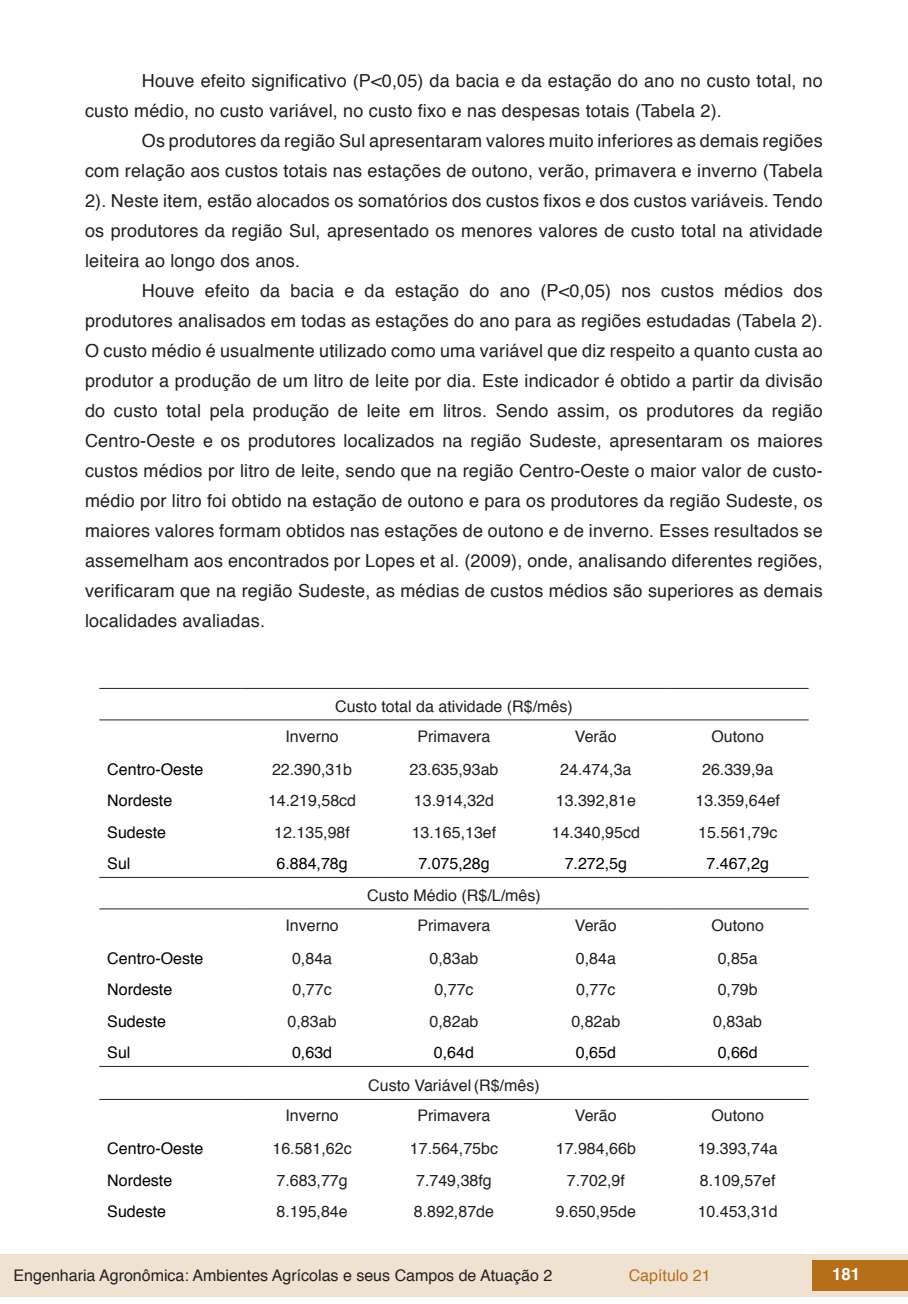
<style>
.page{position:relative;width:908px;height:1304px;background:#fff}
.page>*{position:absolute;margin:0;border:0;box-sizing:border-box;transform-origin:0 0}
.txt{font:18px/30px "Helvetica";letter-spacing:.01em;color:#231f20;text-align:justify}
.t1{font:700 16.8px "Helvetica";color:#fff}
.tab_txt_centro{font:16px "Helvetica";color:#231f20}
.tab_txt_centro-2{font:16px "Helvetica";color:#000}
.t2{font:16px "Helvetica";color:#b66e19}
</style>
<div class="page">
<div style="left:0;top:1254px;width:906px;height:43px;background:#f0e2d1"></div>
<div style="left:812px;top:1261px;width:95px;height:30px;background:#b66e19"></div>
<hr style="left:99px;top:688px;width:142px;height:1px;background:#231f20">
<hr style="left:241px;top:688px;width:142px;height:1px;background:#231f20">
<hr style="left:383px;top:688px;width:141px;height:1px;background:#231f20">
<hr style="left:524px;top:688px;width:142px;height:1px;background:#231f20">
<hr style="left:666px;top:688px;width:142px;height:1px;background:#231f20">
<hr style="left:99px;top:1066px;width:142px;height:1px;background:#231f20">
<hr style="left:241px;top:1066px;width:142px;height:1px;background:#231f20">
<hr style="left:383px;top:1066px;width:141px;height:1px;background:#231f20">
<hr style="left:524px;top:1066px;width:142px;height:1px;background:#231f20">
<hr style="left:666px;top:1066px;width:142px;height:1px;background:#231f20">
<hr style="left:99px;top:1099px;width:142px;height:1px;background:#231f20">
<hr style="left:241px;top:1099px;width:142px;height:1px;background:#231f20">
<hr style="left:383px;top:1099px;width:141px;height:1px;background:#231f20">
<hr style="left:524px;top:1099px;width:142px;height:1px;background:#231f20">
<hr style="left:666px;top:1099px;width:142px;height:1px;background:#231f20">
<hr style="left:99px;top:877px;width:142px;height:1px;background:#231f20">
<hr style="left:241px;top:877px;width:142px;height:1px;background:#231f20">
<hr style="left:383px;top:877px;width:141px;height:1px;background:#231f20">
<hr style="left:524px;top:877px;width:142px;height:1px;background:#231f20">
<hr style="left:666px;top:877px;width:142px;height:1px;background:#231f20">
<hr style="left:99px;top:908px;width:142px;height:1px;background:#231f20">
<hr style="left:241px;top:908px;width:142px;height:1px;background:#231f20">
<hr style="left:383px;top:908px;width:141px;height:1px;background:#231f20">
<hr style="left:524px;top:908px;width:142px;height:1px;background:#231f20">
<hr style="left:666px;top:908px;width:142px;height:1px;background:#231f20">
<hr style="left:99px;top:719px;width:142px;height:1px;background:#231f20">
<hr style="left:241px;top:719px;width:142px;height:1px;background:#231f20">
<hr style="left:383px;top:719px;width:141px;height:1px;background:#231f20">
<hr style="left:524px;top:719px;width:142px;height:1px;background:#231f20">
<hr style="left:666px;top:719px;width:142px;height:1px;background:#231f20">
<p class="txt" style="left:85px;top:66px;width:738px;text-indent:57px">Houve efeito significativo (P&lt;0,05) da bacia e da estação do ano no custo total, no custo médio, no custo variável, no custo fixo e nas despesas totais (Tabela 2).</p>
<p class="txt" style="left:85px;top:126px;width:738px;text-indent:57px">Os produtores da região Sul apresentaram valores muito inferiores as demais regiões com relação aos custos totais nas estações de outono, verão, primavera e inverno (Tabela 2). Neste item, estão alocados os somatórios dos custos fixos e dos custos variáveis. Tendo os produtores da região Sul, apresentado os menores valores de custo total na atividade leiteira ao longo dos anos.</p>
<p class="txt" style="left:85px;top:276px;width:738px;text-indent:57px">Houve efeito da bacia e da estação do ano (P&lt;0,05) nos custos médios dos produtores analisados em todas as estações do ano para as regiões estudadas (Tabela 2).<br>O custo médio é usualmente utilizado como uma variável que diz respeito a quanto custa ao produtor a produção de um litro de leite por dia. Este indicador é obtido a partir da divisão do custo total pela produção de leite em litros. Sendo assim, os produtores da região Centro-Oeste e os produtores localizados na região Sudeste, apresentaram os maiores custos médios por litro de leite, sendo que na região Centro-Oeste o maior valor de custo&shy;médio por litro foi obtido na estação de outono e para os produtores da região Sudeste, os maiores valores formam obtidos nas estações de outono e de inverno. Esses resultados se assemelham aos encontrados por Lopes et al. (2009), onde, analisando diferentes regiões, verificaram que na região Sudeste, as médias de custos médios são superiores as demais localidades avaliadas.</p>
<p class="tab_txt_centro" style="left:335px;top:694px;width:239px">Custo total da atividade (R$/mês)</p>
<p class="tab_txt_centro" style="left:285px;top:724px;width:55px">Inverno</p>
<p class="tab_txt_centro" style="left:417px;top:724px;width:74px">Primavera</p>
<p class="tab_txt_centro" style="left:574px;top:724px;width:43px">Verão</p>
<p class="tab_txt_centro" style="left:711px;top:724px;width:54px">Outono</p>
<p class="tab_txt_centro-2" style="left:107px;top:757px;width:98px">Centro-Oeste</p>
<p class="tab_txt_centro" style="left:272px;top:757px;width:82px">22.390,31b</p>
<p class="tab_txt_centro" style="left:409px;top:757px;width:90px">23.635,93ab</p>
<p class="tab_txt_centro" style="left:560px;top:757px;width:73px">24.474,3a</p>
<p class="tab_txt_centro" style="left:701px;top:757px;width:73px">26.339,9a</p>
<p class="tab_txt_centro-2" style="left:107px;top:788px;width:66px">Nordeste</p>
<p class="tab_txt_centro" style="left:268px;top:788px;width:90px">14.219,58cd</p>
<p class="tab_txt_centro" style="left:414px;top:788px;width:82px">13.914,32d</p>
<p class="tab_txt_centro" style="left:555px;top:788px;width:82px">13.392,81e</p>
<p class="tab_txt_centro" style="left:695px;top:788px;width:86px">13.359,64ef</p>
<p class="tab_txt_centro-2" style="left:107px;top:820px;width:60px">Sudeste</p>
<p class="tab_txt_centro" style="left:274px;top:820px;width:77px">12.135,98f</p>
<p class="tab_txt_centro" style="left:411px;top:820px;width:86px">13.165,13ef</p>
<p class="tab_txt_centro" style="left:551px;top:820px;width:90px">14.340,95cd</p>
<p class="tab_txt_centro" style="left:697px;top:820px;width:81px">15.561,79c</p>
<p class="tab_txt_centro-2" style="left:107px;top:851px;width:25px">Sul</p>
<p class="tab_txt_centro-2" style="left:276px;top:851px;width:73px">6.884,78g</p>
<p class="tab_txt_centro-2" style="left:418px;top:851px;width:73px">7.075,28g</p>
<p class="tab_txt_centro-2" style="left:564px;top:851px;width:64px">7.272,5g</p>
<p class="tab_txt_centro-2" style="left:706px;top:851px;width:64px">7.467,2g</p>
<p class="tab_txt_centro" style="left:367px;top:883px;width:175px">Custo Médio (R$/L/mês)</p>
<p class="tab_txt_centro" style="left:285px;top:913px;width:55px">Inverno</p>
<p class="tab_txt_centro" style="left:417px;top:913px;width:74px">Primavera</p>
<p class="tab_txt_centro" style="left:574px;top:913px;width:43px">Verão</p>
<p class="tab_txt_centro" style="left:711px;top:913px;width:54px">Outono</p>
<p class="tab_txt_centro-2" style="left:107px;top:946px;width:98px">Centro-Oeste</p>
<p class="tab_txt_centro" style="left:292px;top:946px;width:42px">0,84a</p>
<p class="tab_txt_centro" style="left:429px;top:946px;width:50px">0,83ab</p>
<p class="tab_txt_centro" style="left:575px;top:946px;width:42px">0,84a</p>
<p class="tab_txt_centro" style="left:717px;top:946px;width:42px">0,85a</p>
<p class="tab_txt_centro-2" style="left:107px;top:977px;width:66px">Nordeste</p>
<p class="tab_txt_centro" style="left:292px;top:977px;width:41px">0,77c</p>
<p class="tab_txt_centro" style="left:434px;top:977px;width:41px">0,77c</p>
<p class="tab_txt_centro" style="left:576px;top:977px;width:41px">0,77c</p>
<p class="tab_txt_centro" style="left:717px;top:977px;width:42px">0,79b</p>
<p class="tab_txt_centro-2" style="left:107px;top:1009px;width:60px">Sudeste</p>
<p class="tab_txt_centro" style="left:287px;top:1009px;width:50px">0,83ab</p>
<p class="tab_txt_centro" style="left:429px;top:1009px;width:50px">0,82ab</p>
<p class="tab_txt_centro" style="left:571px;top:1009px;width:50px">0,82ab</p>
<p class="tab_txt_centro" style="left:713px;top:1009px;width:50px">0,83ab</p>
<p class="tab_txt_centro-2" style="left:107px;top:1040px;width:25px">Sul</p>
<p class="tab_txt_centro-2" style="left:292px;top:1040px;width:42px">0,63d</p>
<p class="tab_txt_centro-2" style="left:434px;top:1040px;width:42px">0,64d</p>
<p class="tab_txt_centro-2" style="left:575px;top:1040px;width:42px">0,65d</p>
<p class="tab_txt_centro-2" style="left:717px;top:1040px;width:42px">0,66d</p>
<p class="tab_txt_centro" style="left:368px;top:1073px;width:173px">Custo Variável (R$/mês)</p>
<p class="tab_txt_centro" style="left:285px;top:1103px;width:55px">Inverno</p>
<p class="tab_txt_centro" style="left:417px;top:1103px;width:74px">Primavera</p>
<p class="tab_txt_centro" style="left:574px;top:1103px;width:43px">Verão</p>
<p class="tab_txt_centro" style="left:711px;top:1103px;width:54px">Outono</p>
<p class="tab_txt_centro-2" style="left:107px;top:1136px;width:98px">Centro-Oeste</p>
<p class="tab_txt_centro" style="left:272px;top:1136px;width:81px">16.581,62c</p>
<p class="tab_txt_centro" style="left:410px;top:1136px;width:90px">17.564,75bc</p>
<p class="tab_txt_centro" style="left:555px;top:1136px;width:82px">17.984,66b</p>
<p class="tab_txt_centro" style="left:697px;top:1136px;width:82px">19.393,74a</p>
<p class="tab_txt_centro-2" style="left:107px;top:1168px;width:66px">Nordeste</p>
<p class="tab_txt_centro" style="left:276px;top:1168px;width:73px">7.683,77g</p>
<p class="tab_txt_centro" style="left:416px;top:1168px;width:77px">7.749,38fg</p>
<p class="tab_txt_centro" style="left:566px;top:1168px;width:59px">7.702,9f</p>
<p class="tab_txt_centro" style="left:699px;top:1168px;width:77px">8.109,57ef</p>
<p class="tab_txt_centro-2" style="left:107px;top:1199px;width:60px">Sudeste</p>
<p class="tab_txt_centro" style="left:276px;top:1199px;width:73px">8.195,84e</p>
<p class="tab_txt_centro" style="left:414px;top:1199px;width:82px">8.892,87de</p>
<p class="tab_txt_centro" style="left:555px;top:1199px;width:82px">9.650,95de</p>
<p class="tab_txt_centro" style="left:697px;top:1199px;width:82px">10.453,31d</p>
<p class="tab_txt_centro" style="left:14px;top:1263px;width:540px">Engenharia Agronômica: Ambientes Agrícolas e seus Campos de Atuação 2</p>
<p class="t2" style="left:628px;top:1263px;width:83px">Capítulo 21</p>
<p class="t1" style="left:831px;top:1261px;width:30px">181</p>
</div>
